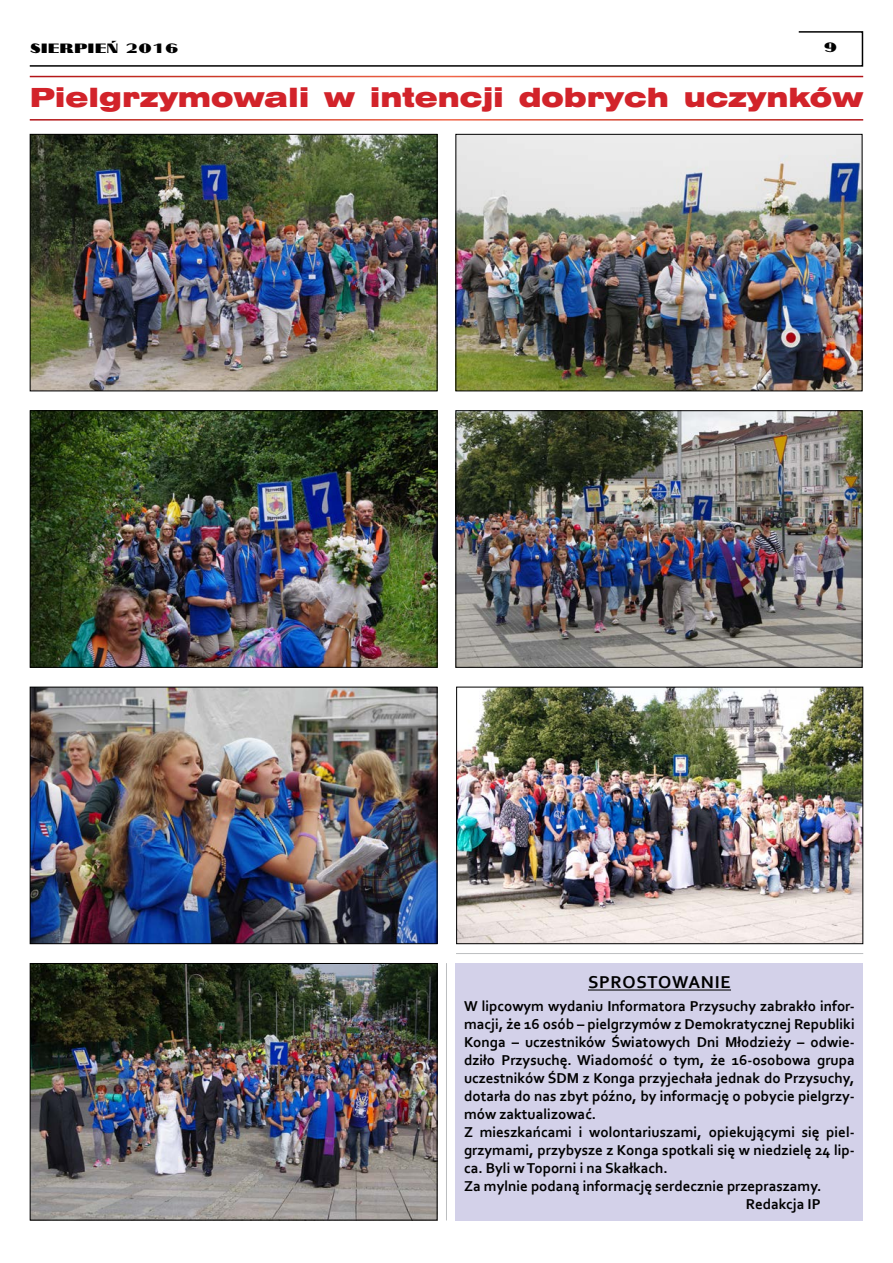
<style>
.page{position:relative;width:893px;height:1263px;background:#fff}
.page>*{position:absolute;margin:0;border:0;box-sizing:border-box;transform-origin:0 0}
.t1{font:24px "Swis 721 Blk Ex PL";color:#d2232a}
.t2{font:700 18px "Corbel";letter-spacing:.04em;color:#000}
.t3{font:700 15px "Corbel";color:#000}
.t4{font:13.5px "Cyklop";color:#000}
</style>
<div class="page">
<svg style="left:29px;top:31px;width:835px;height:36px"></svg>
<img style="left:32px;top:136px;width:403px;height:253px">
<div style="left:30px;top:134px;width:407px;height:257px;border:1px solid #000"></div>
<img style="left:457px;top:136px;width:403px;height:253px">
<div style="left:455px;top:134px;width:407px;height:257px;border:1px solid #000"></div>
<img style="left:32px;top:412px;width:403px;height:254px">
<div style="left:30px;top:410px;width:407px;height:258px;border:1px solid #000"></div>
<img style="left:457px;top:412px;width:403px;height:254px">
<div style="left:455px;top:410px;width:407px;height:258px;border:1px solid #000"></div>
<img style="left:32px;top:689px;width:403px;height:253px">
<div style="left:30px;top:687px;width:407px;height:257px;border:1px solid #000"></div>
<img style="left:32px;top:965px;width:403px;height:253px">
<div style="left:30px;top:963px;width:407px;height:257px;border:1px solid #000"></div>
<img style="left:458px;top:689px;width:403px;height:253px">
<div style="left:456px;top:687px;width:407px;height:257px;border:1px solid #000"></div>
<hr style="left:456px;top:953px;width:407px;height:1px;background:#bcbec0">
<hr style="left:446px;top:963px;width:1px;height:257px;background:#bcbec0">
<div style="left:455px;top:963px;width:408px;height:257px;background:#d3d1e9"></div>
<hr style="left:588px;top:989px;width:143px;height:1px;background:#000">
<p class="t4" style="left:30px;top:37px;width:150px">SIERPIEŃ 2016</p>
<p class="t4" style="left:824px;top:37px;width:15px">9</p>
<h1 class="t1" style="left:30px;top:82px;width:835px">Pielgrzymowali w intencji dobrych uczynków</h1>
<p class="t2" style="left:588px;top:971px;width:144px">SPROSTOWANIE</p>
<p class="t3" style="left:464px;top:996px;width:392px">W lipcowym wydaniu Informatora Przysuchy zabrakło infor-</p>
<p class="t3" style="left:464px;top:1014px;width:392px">macji, że 16 osób – pielgrzymów z Demokratycznej Republiki</p>
<p class="t3" style="left:464px;top:1032px;width:392px">Konga – uczestników Światowych Dni Młodzieży – odwie-</p>
<p class="t3" style="left:464px;top:1050px;width:392px">dziło Przysuchę. Wiadomość o tym, że 16-osobowa grupa</p>
<p class="t3" style="left:464px;top:1068px;width:392px">uczestników ŚDM z Konga przyjechała jednak do Przysuchy,</p>
<p class="t3" style="left:464px;top:1086px;width:392px">dotarła do nas zbyt późno, by informację o pobycie pielgrzy-</p>
<p class="t3" style="left:464px;top:1104px;width:134px">mów zaktualizować.</p>
<p class="t3" style="left:464px;top:1122px;width:392px">Z mieszkańcami i wolontariuszami, opiekującymi się piel-</p>
<p class="t3" style="left:464px;top:1140px;width:392px">grzymami, przybysze z Konga spotkali się w niedzielę 24 lip-</p>
<p class="t3" style="left:464px;top:1158px;width:205px">ca. Byli w Toporni i na Skałkach.</p>
<p class="t3" style="left:464px;top:1176px;width:359px">Za mylnie podaną informację serdecznie przepraszamy.</p>
<p class="t3" style="left:746px;top:1194px;width:76px">Redakcja IP</p>
</div>
